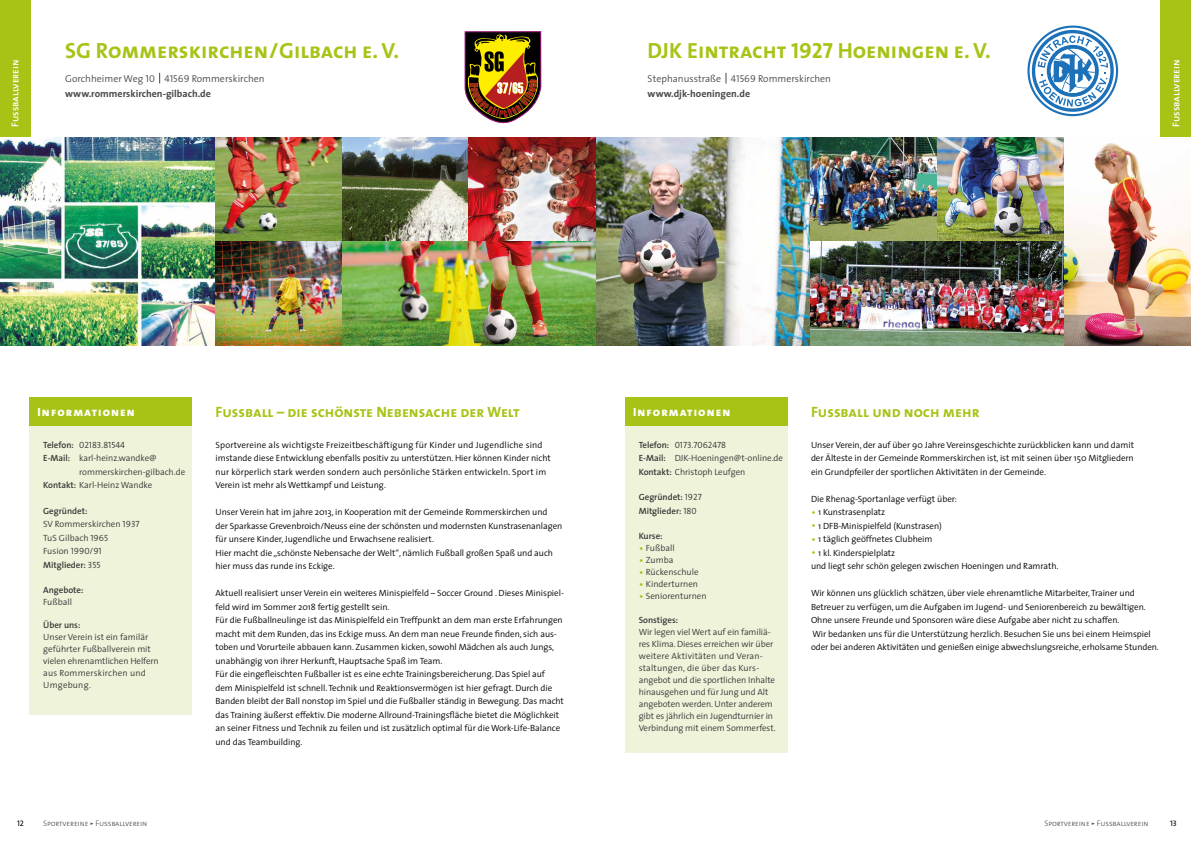
<style>
.page{position:relative;width:1191px;height:842px;background:#fff}
.page>*{position:absolute;margin:0;border:0;box-sizing:border-box;transform-origin:0 0}
.t1{font:22px "The Sans Bold Caps";color:#a8c316}
.t2{font:15px "The Sans Bold Caps";color:#a8c316}
.t3{font:12px "The Sans Extra Bold Caps";letter-spacing:.09em;color:#fff}
.t4{font:700 10px/15.1px "The Sans";color:#4a4a49}
.t5{font:300 10px/15px "The Sans";color:#4a4a49}
.t6{font:10px "The Sans Semi Bold Caps";color:#fff}
.t7{font:300 9px/13.5px "The Sans";letter-spacing:-.005em;color:#000}
.t8{font:300 9px/12px "The Sans";letter-spacing:-.005em;color:#373636}
.t9{font:600 9px/13.5px "The Sans";letter-spacing:-.005em;color:#373636}
.t10{font:9px "The Sans Semi Light Caps";letter-spacing:-.005em;color:#373636}
.t11{font:8px "The Sans Light Caps";letter-spacing:-.015em;color:#4a4a49}
.t12{font:8px "The Sans Caps";color:#000}
.s1{font-weight:300}
.s2{font-family:"The Sans Semi Light Caps";font-weight:400}
.s3{font-weight:700}
.s4{font-family:"The Sans";font-weight:600}
.s5{font-weight:600}
.s6{font-family:"The Sans";font-weight:300}
.s7{font-size:12px;color:#a8c316}
</style>
<div class="page">
<div style="left:0;top:0;width:30px;height:137px;background:#a8c316"></div>
<img style="left:0;top:137px;width:469px;height:209px">
<img style="left:595px;top:137px;width:215px;height:209px">
<img style="left:215px;top:137px;width:127px;height:105px">
<img style="left:342px;top:137px;width:126px;height:105px">
<img style="left:469px;top:137px;width:126px;height:105px">
<img style="left:215px;top:242px;width:127px;height:104px">
<img style="left:342px;top:242px;width:253px;height:104px">
<div style="left:30px;top:398px;width:162px;height:317px;background:#eff3da"></div>
<div style="left:30px;top:398px;width:162px;height:28px;background:#a8c316"></div>
<div style="left:1160px;top:0;width:31px;height:137px;background:#a8c316"></div>
<div style="left:625px;top:398px;width:162px;height:355px;background:#eff3da"></div>
<div style="left:625px;top:398px;width:162px;height:28px;background:#a8c316"></div>
<img style="left:1064px;top:143px;width:127px;height:203px">
<img style="left:810px;top:137px;width:127px;height:105px">
<img style="left:937px;top:137px;width:127px;height:105px">
<img style="left:810px;top:242px;width:254px;height:104px">
<svg style="left:1027px;top:26px;width:91px;height:90px"></svg>
<svg style="left:1029px;top:28px;width:87px;height:86px"></svg>
<svg style="left:1031px;top:30px;width:82px;height:82px"></svg>
<svg style="left:1035px;top:33px;width:75px;height:75px"></svg>
<svg style="left:1037px;top:35px;width:71px;height:72px"></svg>
<svg style="left:465px;top:32px;width:76px;height:92px;background:#8c672b"></svg>
<p class="t6" style="left:7px;top:127px;width:69px;rotate:-90deg">Fussballverein</p>
<h1 class="t1" style="left:65px;top:33px;width:335px">SG Rommerskirchen/Gilbach e. V.</h1>
<p class="t4" style="left:65px;top:70px;width:201px"><span class="s1">Gorchheimer Weg</span> <span class="s2">10 41569</span> <span class="s1">Rommerskirchen </span>www.rommerskirchen-gilbach.de</p>
<h1 class="t1" style="left:647px;top:33px;width:345px">DJK Eintracht 1927 Hoeningen e. V.</h1>
<p class="t5" style="left:647px;top:70px;width:185px">Stephanusstraße <span class="s2">41569</span> Rommerskirchen <span class="s3">www.djk-hoeningen.de</span></p>
<p class="t6" style="left:1167px;top:127px;width:69px;rotate:-90deg">Fussballverein</p>
<h3 class="t3" style="left:38px;top:401px;width:99px">Informationen</h3>
<h2 class="t2" style="left:215px;top:399px;width:306px">Fussball – die schönste Nebensache der Welt</h2>
<p class="t10" style="left:43px;top:437px;width:83px"><span class="s4">Telefon:</span> 02183.81544</p>
<p class="t8" style="left:43px;top:452px;width:115px"><span class="s5">E-Mail:</span> karl-heinz.wandke@</p>
<p class="t8" style="left:79px;top:465px;width:107px">rommerskirchen-gilbach.de</p>
<p class="t8" style="left:43px;top:479px;width:111px"><span class="s5">Kontakt:</span> Karl-Heinz Wandke</p>
<p class="t8" style="left:43px;top:503px;width:98px;line-height:13.5px"><span class="s5">Gegründet:<br></span>SV Rommerskirchen <span class="s2">1937<br></span>TuS Gilbach <span class="s2">1965</span></p>
<p class="t10" style="left:43px;top:544px;width:60px"><span class="s6">Fusion</span> 1990/91</p>
<p class="t9" style="left:43px;top:557px;width:59px">Mitglieder: <span class="s2">355</span></p>
<p class="t9" style="left:43px;top:583px;width:42px">Angebote:</p>
<p class="t8" style="left:43px;top:596px;width:30px">Fußball</p>
<p class="t9" style="left:43px;top:618px;width:39px">Über uns:</p>
<p class="t8" style="left:43px;top:631px;width:117px">Unser Verein ist ein familär geführter Fußballverein mit vielen ehrenamtlichen Helfern aus Rommerskirchen und<br>Umgebung.</p>
<p class="t7" style="left:215px;top:437px;width:337px">Sportvereine als wichtigste Freizeitbeschäftigung für Kinder und Jugendliche sind imstande diese Entwicklung ebenfalls positiv zu unterstützen. Hier können Kinder nicht nur körperlich stark werden sondern auch persönliche Stärken entwickeln. Sport im Verein ist mehr als Wettkampf und Leistung.</p>
<p class="t7" style="left:215px;top:505px;width:348px">Unser Verein hat im jahre 2013, in Kooperation mit der Gemeinde Rommerskirchen und der Sparkasse Grevenbroich/Neuss eine der schönsten und modernsten Kunstrasenanlagen für unsere Kinder, Jugendliche und Erwachsene realisiert.<br>Hier macht die „schönste Nebensache der Welt“, nämlich Fußball großen Spaß und auch hier muss das runde ins Eckige.</p>
<p class="t7" style="left:215px;top:586px;width:350px">Aktuell realisiert unser Verein ein weiteres Minispielfeld – Soccer Ground . Dieses Minispiel&shy;feld wird im Sommer 2018 fertig gestellt sein.<br>Für die Fußballneulinge ist das Minispielfeld ein Treffpunkt an dem man erste Erfahrungen macht mit dem Runden, das ins Eckige muss. An dem man neue Freunde finden, sich aus&shy;toben und Vorurteile abbauen kann. Zusammen kicken, sowohl Mädchen als auch Jungs, unabhängig von ihrer Herkunft, Hauptsache Spaß im Team.<br>Für die eingefleischten Fußballer ist es eine echte Trainingsbereicherung. Das Spiel auf dem Minispielfeld ist schnell. Technik und Reaktionsvermögen ist hier gefragt. Durch die Banden bleibt der Ball nonstop im Spiel und die Fußballer ständig in Bewegung. Das macht das Training äußerst effektiv. Die moderne Allround-Trainingsfläche bietet die Möglichkeit an seiner Fitness und Technik zu feilen und ist zusätzlich optimal für die Work-Life-Balance und das Teambuilding.</p>
<h3 class="t3" style="left:633px;top:401px;width:99px">Informationen</h3>
<p class="t10" style="left:639px;top:437px;width:89px"><span class="s4">Telefon:</span> 0173.7062478</p>
<p class="t8" style="left:639px;top:451px;width:146px;line-height:13.5px"><span class="s5">E-Mail:</span> DJK-Hoeningen@t-online.de<br><span class="s5">Kontakt:</span> Christoph Leufgen</p>
<p class="t9" style="left:639px;top:490px;width:65px">Gegründet: <span class="s2">1927<br></span>Mitglieder: <span class="s2">180</span></p>
<p class="t9" style="left:639px;top:529px;width:25px">Kurse:</p>
<p class="t8" style="left:639px;top:542px;width:38px"><span class="s7">•</span> Fußball</p>
<p class="t8" style="left:639px;top:554px;width:36px"><span class="s7">•</span> Zumba</p>
<p class="t8" style="left:639px;top:566px;width:61px"><span class="s7">•</span> Rückenschule</p>
<p class="t8" style="left:639px;top:578px;width:61px"><span class="s7">•</span> Kinderturnen</p>
<p class="t8" style="left:639px;top:590px;width:69px"><span class="s7">•</span> Seniorenturnen</p>
<p class="t9" style="left:639px;top:613px;width:41px">Sonstiges:</p>
<p class="t8" style="left:639px;top:626px;width:139px">Wir legen viel Wert auf ein familiä&shy;res Klima. Dieses erreichen wir über weitere Aktivitäten und Veran&shy;staltungen, die über das Kurs&shy;angebot und die sportlichen Inhalte hinausgehen und für Jung und Alt angeboten werden. Unter anderem gibt es jährlich ein Jugendturnier in Verbindung mit einem Sommerfest.</p>
<h2 class="t2" style="left:811px;top:399px;width:170px">Fussball und noch mehr</h2>
<p class="t7" style="left:811px;top:437px;width:324px;text-align:justify">Unser Verein, der auf über 90 Jahre Vereinsgeschichte zurückblicken kann und damit der Älteste in der Gemeinde Rommerskirchen ist, ist mit seinen über 150 Mitgliedern ein Grundpfeiler der sportlichen Aktivitäten in der Gemeinde.</p>
<p class="t7" style="left:811px;top:491px;width:148px">Die Rhenag-Sportanlage verfügt über:</p>
<p class="t7" style="left:811px;top:505px;width:76px"><span class="s7">•</span> 1 Kunstrasenplatz</p>
<p class="t7" style="left:811px;top:518px;width:132px"><span class="s7">•</span> 1 DFB-Minispielfeld (Kunstrasen)</p>
<p class="t7" style="left:811px;top:532px;width:123px"><span class="s7">•</span> 1 täglich geöffnetes Clubheim</p>
<p class="t7" style="left:811px;top:545px;width:249px"><span class="s7">•</span> 1 kl. Kinderspielplatz<br>und liegt sehr schön gelegen zwischen Hoeningen und Ramrath.</p>
<p class="t7" style="left:811px;top:586px;width:349px">Wir können uns glücklich schätzen, über viele ehrenamtliche Mitarbeiter, Trainer und Betreuer zu verfügen, um die Aufgaben im Jugend- und Seniorenbereich zu bewältigen.<br>Ohne unsere Freunde und Sponsoren wäre diese Aufgabe aber nicht zu schaffen.<br>Wir bedanken uns für die Unterstützung herzlich. Besuchen Sie uns bei einem Heimspiel oder bei anderen Aktivitäten und genießen einige abwechslungsreiche, erholsame Stunden.</p>
<p class="t12" style="left:17px;top:816px;width:8px">12</p>
<p class="t12" style="left:1170px;top:816px;width:8px">13</p>
<p class="t11" style="left:43px;top:816px;width:106px">Sportvereine &gt; Fussballverein</p>
<p class="t11" style="left:1044px;top:816px;width:106px">Sportvereine &gt; Fussballverein</p>
</div>
